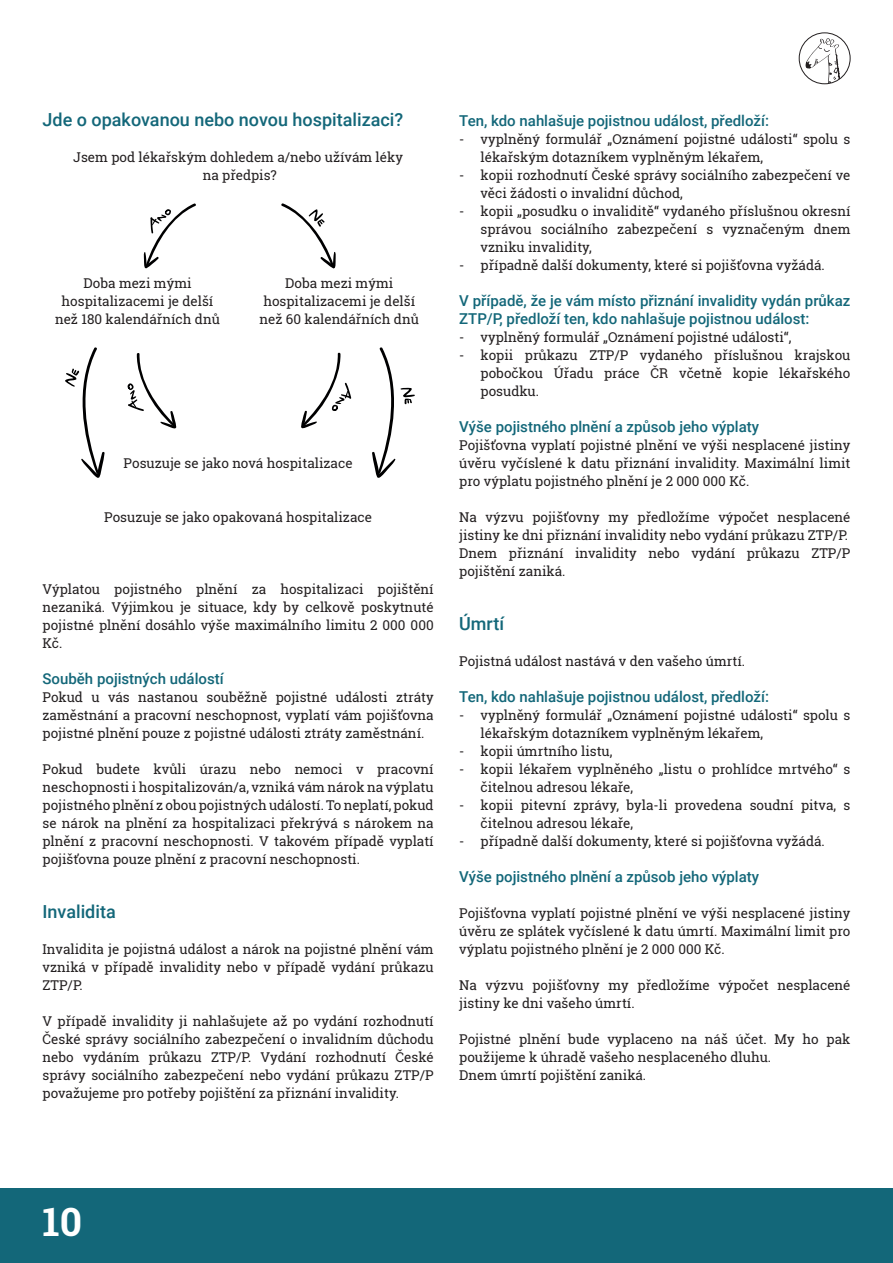
<style>
.page{position:relative;width:893px;height:1263px;background:#fff}
.page>*{position:absolute;margin:0;border:0;box-sizing:border-box;transform-origin:0 0}
.t1{font:700 39px "Roboto Slab";color:#fff}
.t2{font:500 18px "Roboto";color:#136779}
.t3{font:500 15px/18px "Roboto";color:#136779}
.t4{font:13.5px/18px "Roboto Slab";color:#231f20;text-align:justify}
</style>
<div class="page">
<div style="left:0;top:1188px;width:893px;height:75px;background:#136779"></div>
<svg style="left:143px;top:203px;width:53px;height:66px"></svg>
<svg style="left:281px;top:203px;width:55px;height:66px"></svg>
<svg style="left:127px;top:353px;width:49px;height:75px"></svg>
<svg style="left:372px;top:347px;width:43px;height:131px"></svg>
<svg style="left:301px;top:352px;width:50px;height:76px"></svg>
<svg style="left:65px;top:347px;width:40px;height:131px"></svg>
<svg style="left:805px;top:38px;width:37px;height:46px"></svg>
<div style="left:799px;top:33px;width:51px;height:51px;border:1px solid #231f20;border-radius:50%"></div>
<h2 class="t2" style="left:43px;top:107px;width:362px">Jde o opakovanou nebo novou hospitalizaci?</h2>
<p class="t4" style="left:73px;top:148px;width:331px;text-align:center">Jsem pod lékařským dohledem a/nebo užívám léky na předpis?</p>
<p class="t4" style="left:55px;top:274px;width:166px;text-align:center">Doba mezi mými hospitalizacemi je delší než 180 kalendářních dnů</p>
<p class="t4" style="left:260px;top:274px;width:161px;text-align:center">Doba mezi mými hospitalizacemi je delší než 60 kalendářních dnů</p>
<p class="t4" style="left:124px;top:454px;width:230px">Posuzuje se jako nová hospitalizace</p>
<p class="t4" style="left:104px;top:508px;width:269px">Posuzuje se jako opakovaná hospitalizace</p>
<p class="t4" style="left:43px;top:580px;width:393px">Výplatou pojistného plnění za hospitalizaci pojištění nezaniká. Výjimkou je situace, kdy by celkově poskytnuté pojistné plnění dosáhlo výše maximálního limitu 2 000 000<br>Kč.</p>
<p class="t3" style="left:43px;top:669px;width:183px">Souběh pojistných událostí</p>
<p class="t4" style="left:43px;top:688px;width:393px">Pokud u vás nastanou souběžně pojistné události ztráty zaměstnání a pracovní neschopnost, vyplatí vám pojišťovna pojistné plnění pouze z pojistné události ztráty zaměstnání.</p>
<p class="t4" style="left:43px;top:760px;width:393px">Pokud budete kvůli úrazu nebo nemoci v pracovní neschopnosti i hospitalizován/a, vzniká vám nárok na výplatu pojistného plnění z obou pojistných událostí. To neplatí, pokud se nárok na plnění za hospitalizaci překrývá s nárokem na plnění z pracovní neschopnosti. V takovém případě vyplatí pojišťovna pouze plnění z pracovní neschopnosti.</p>
<h2 class="t2" style="left:43px;top:899px;width:75px">Invalidita</h2>
<p class="t4" style="left:43px;top:940px;width:393px">Invalidita je pojistná událost a nárok na pojistné plnění vám vzniká v případě invalidity nebo v případě vydání průkazu ZTP/P.</p>
<p class="t4" style="left:43px;top:1012px;width:393px">V případě invalidity ji nahlašujete až po vydání rozhodnutí České správy sociálního zabezpečení o invalidním důchodu nebo vydáním průkazu ZTP/P. Vydání rozhodnutí České správy sociálního zabezpečení nebo vydání průkazu ZTP/P považujeme pro potřeby pojištění za přiznání invalidity.</p>
<p class="t3" style="left:459px;top:111px;width:311px">Ten, kdo nahlašuje pojistnou událost, předloží:</p>
<p class="t4" style="left:480px;top:130px;width:371px;text-indent:-21px">- vyplněný formulář „Oznámení pojistné události“ spolu s lékařským dotazníkem vyplněným lékařem,</p>
<p class="t4" style="left:480px;top:166px;width:371px;text-indent:-21px">- kopii rozhodnutí České správy sociálního zabezpečení ve věci žádosti o invalidní důchod,</p>
<p class="t4" style="left:480px;top:202px;width:371px;text-indent:-21px">- kopii „posudku o invaliditě“ vydaného příslušnou okresní správou sociálního zabezpečení s vyznačeným dnem vzniku invalidity,</p>
<p class="t4" style="left:459px;top:256px;width:367px">- případně další dokumenty, které si pojišťovna vyžádá.</p>
<p class="t3" style="left:459px;top:291px;width:393px">V případě, že je vám místo přiznání invalidity vydán průkaz<br>ZTP/P, předloží ten, kdo nahlašuje pojistnou událost:</p>
<p class="t4" style="left:459px;top:328px;width:334px">- vyplněný formulář „Oznámení pojistné události“,</p>
<p class="t4" style="left:480px;top:346px;width:371px;text-indent:-21px">- kopii průkazu ZTP/P vydaného příslušnou krajskou pobočkou Úřadu práce ČR včetně kopie lékařského posudku.</p>
<p class="t3" style="left:459px;top:417px;width:301px">Výše pojistného plnění a způsob jeho výplaty</p>
<p class="t4" style="left:459px;top:436px;width:393px">Pojišťovna vyplatí pojistné plnění ve výši nesplacené jistiny úvěru vyčíslené k datu přiznání invalidity. Maximální limit pro výplatu pojistného plnění je 2 000 000 Kč.</p>
<p class="t4" style="left:459px;top:508px;width:393px;text-align:left">Na výzvu pojišťovny my předložíme výpočet nesplacené jistiny ke dni přiznání invalidity nebo vydání průkazu ZTP/P.<br>Dnem přiznání invalidity nebo vydání průkazu ZTP/P pojištění zaniká.</p>
<h2 class="t2" style="left:459px;top:611px;width:46px">Úmrtí</h2>
<p class="t4" style="left:459px;top:652px;width:287px">Pojistná událost nastává v den vašeho úmrtí.</p>
<p class="t3" style="left:459px;top:687px;width:311px">Ten, kdo nahlašuje pojistnou událost, předloží:</p>
<p class="t4" style="left:480px;top:706px;width:371px;text-indent:-21px">- vyplněný formulář „Oznámení pojistné události“ spolu s lékařským dotazníkem vyplněným lékařem,</p>
<p class="t4" style="left:459px;top:742px;width:155px">- kopii úmrtního listu,</p>
<p class="t4" style="left:480px;top:760px;width:371px;text-indent:-21px">- kopii lékařem vyplněného „listu o prohlídce mrtvého“ s čitelnou adresou lékaře,</p>
<p class="t4" style="left:480px;top:796px;width:371px;text-indent:-21px">- kopii pitevní zprávy, byla-li provedena soudní pitva, s čitelnou adresou lékaře,</p>
<p class="t4" style="left:459px;top:832px;width:367px">- případně další dokumenty, které si pojišťovna vyžádá.</p>
<p class="t3" style="left:459px;top:867px;width:301px">Výše pojistného plnění a způsob jeho výplaty</p>
<p class="t4" style="left:459px;top:904px;width:393px">Pojišťovna vyplatí pojistné plnění ve výši nesplacené jistiny úvěru ze splátek vyčíslené k datu úmrtí. Maximální limit pro výplatu pojistného plnění je 2 000 000 Kč.</p>
<p class="t4" style="left:459px;top:976px;width:393px">Na výzvu pojišťovny my předložíme výpočet nesplacené jistiny ke dni vašeho úmrtí.</p>
<p class="t4" style="left:459px;top:1030px;width:393px;text-align:left">Pojistné plnění bude vyplaceno na náš účet. My ho pak použijeme k úhradě vašeho nesplaceného dluhu.<br>Dnem úmrtí pojištění zaniká.</p>
<h1 class="t1" style="left:43px;top:1195px;width:41px">10</h1>
</div>
